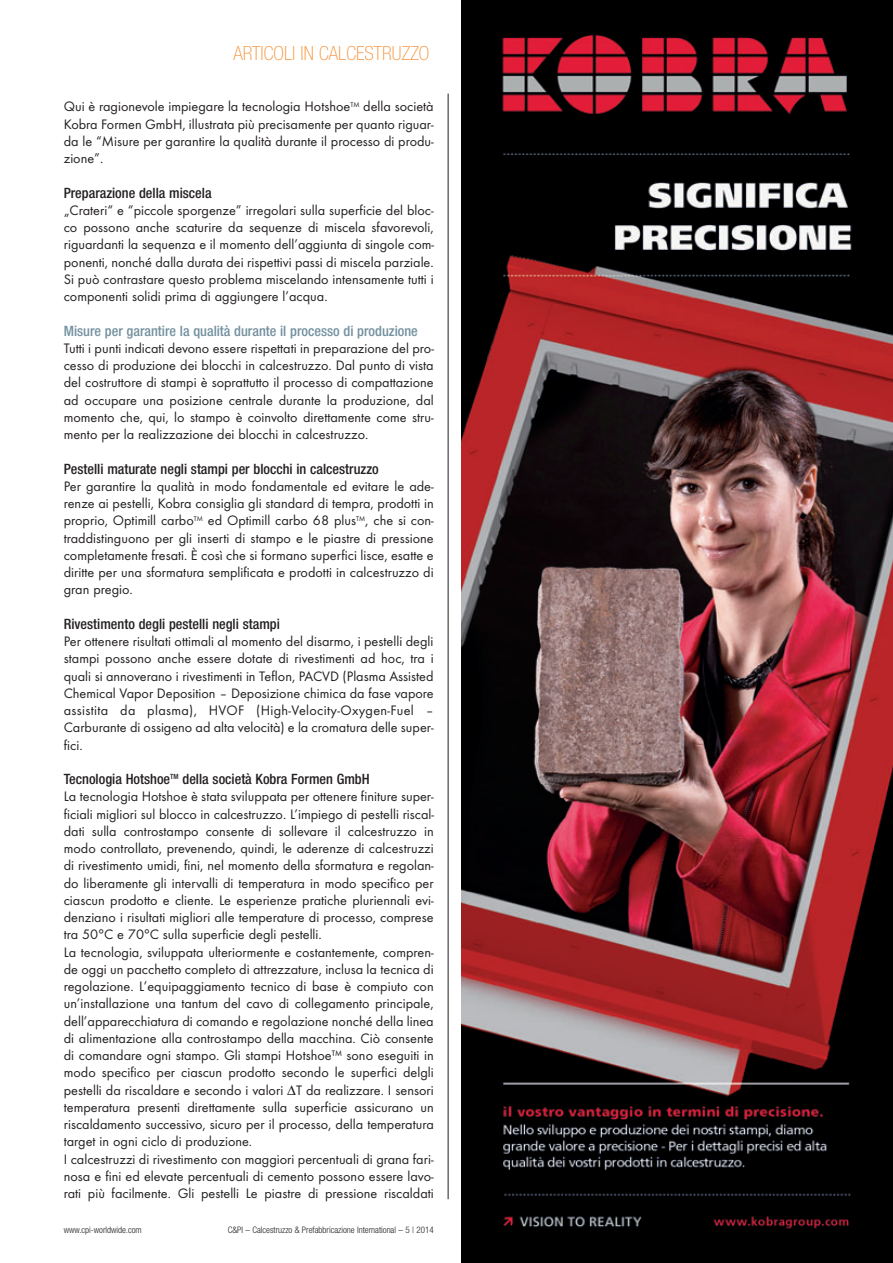
<style>
.page{position:relative;width:893px;height:1263px;background:#fff}
.page>*{position:absolute;margin:0;border:0;box-sizing:border-box;transform-origin:0 0}
.t1{font:100 condensed 19.5px "Helvetica Neue";color:#f69238}
.t2{font:14.25px/17.2px "Futura T";color:#231f20;text-align:justify}
.t3{font:500 condensed 14.25px "Helvetica Neue";color:#231f20}
.t4{font:500 condensed 14.25px "Helvetica Neue";color:#73909f}
.t5{font:300 condensed 9px "Helvetica Neue";color:#231f20}
</style>
<div class="page">
<img style="left:462px;top:0;width:431px;height:1263px">
<hr style="left:448px;top:94px;width:1px;height:1105px;background:#231f20">
<h1 class="t1" style="left:234px;top:42px;width:197px">ARTICOLI IN CALCESTRUZZO</h1>
<p class="t2" style="left:64px;top:98px;width:371px">Qui è ragionevole impiegare la tecnologia Hotshoe<sup>TM</sup> della società Kobra Formen GmbH, illustrata più precisamente per quanto riguar&shy;da le “Misure per garantire la qualità durante il processo di produ&shy;zione”.</p>
<p class="t3" style="left:64px;top:184px;width:149px">Preparazione della miscela</p>
<p class="t2" style="left:64px;top:201px;width:372px">„Crateri“ e “piccole sporgenze” irregolari sulla superficie del bloc&shy;co possono anche scaturire da sequenze di miscela sfavorevoli, riguardanti la sequenza e il momento dell’aggiunta di singole com&shy;ponenti, nonché dalla durata dei rispettivi passi di miscela parziale.<br>Si può contrastare questo problema miscelando intensamente tutti i componenti solidi prima di aggiungere l’acqua.</p>
<p class="t4" style="left:64px;top:322px;width:356px">Misure per garantire la qualità durante il processo di produzione</p>
<p class="t2" style="left:64px;top:339px;width:372px">Tutti i punti indicati devono essere rispettati in preparazione del pro&shy;cesso di produzione dei blocchi in calcestruzzo. Dal punto di vista del costruttore di stampi è soprattutto il processo di compattazione ad occupare una posizione centrale durante la produzione, dal momento che, qui, lo stampo è coinvolto direttamente come stru&shy;mento per la realizzazione dei blocchi in calcestruzzo.</p>
<p class="t3" style="left:64px;top:460px;width:316px">Pestelli maturate negli stampi per blocchi in calcestruzzo</p>
<p class="t2" style="left:64px;top:477px;width:371px">Per garantire la qualità in modo fondamentale ed evitare le ade&shy;renze ai pestelli, Kobra consiglia gli standard di tempra, prodotti in proprio, Optimill carbo<sup>TM</sup> ed Optimill carbo 68 plus<sup>TM</sup>, che si con&shy;traddistinguono per gli inserti di stampo e le piastre di pressione completamente fresati. È così che si formano superfici lisce, esatte e diritte per una sformatura semplificata e prodotti in calcestruzzo di gran pregio.</p>
<p class="t3" style="left:64px;top:615px;width:218px">Rivestimento degli pestelli negli stampi</p>
<p class="t2" style="left:64px;top:633px;width:371px">Per ottenere risultati ottimali al momento del disarmo, i pestelli degli stampi possono anche essere dotate di rivestimenti ad hoc, tra i quali si annoverano i rivestimenti in Teflon, PACVD (Plasma Assisted Chemical Vapor Deposition – Deposizione chimica da fase vapore assistita da plasma), HVOF (High-Velocity-Oxygen-Fuel – Carburante di ossigeno ad alta velocità) e la cromatura delle super&shy;fici.</p>
<p class="t3" style="left:64px;top:770px;width:307px">Tecnologia Hotshoe<sup>TM</sup> della società Kobra Formen GmbH</p>
<p class="t2" style="left:64px;top:788px;width:372px;text-align:left">La tecnologia Hotshoe è stata sviluppata per ottenere finiture super&shy;ficiali migliori sul blocco in calcestruzzo. L’impiego di pestelli riscal&shy;dati sulla controstampo consente di sollevare il calcestruzzo in modo controllato, prevenendo, quindi, le aderenze di calcestruzzi di rivestimento umidi, fini, nel momento della sformatura e regolan&shy;do liberamente gli intervalli di temperatura in modo specifico per ciascun prodotto e cliente. Le esperienze pratiche pluriennali evi&shy;denziano i risultati migliori alle temperature di processo, comprese tra 50°C e 70°C sulla superficie degli pestelli.<br>La tecnologia, sviluppata ulteriormente e costantemente, compren&shy;de oggi un pacchetto completo di attrezzature, inclusa la tecnica di regolazione. L’equipaggiamento tecnico di base è compiuto con un’installazione una tantum del cavo di collegamento principale, dell’apparecchiatura di comando e regolazione nonché della linea di alimentazione alla controstampo della macchina. Ciò consente di comandare ogni stampo. Gli stampi Hotshoe™ sono eseguiti in modo specifico per ciascun prodotto secondo le superfici delgli pestelli da riscaldare e secondo i valori ∆T da realizzare. I sensori temperatura presenti direttamente sulla superficie assicurano un riscaldamento successivo, sicuro per il processo, della temperatura target in ogni ciclo di produzione.<br>I calcestruzzi di rivestimento con maggiori percentuali di grana fari&shy;nosa e fini ed elevate percentuali di cemento possono essere lavo&shy;rati più facilmente. Gli pestelli Le piastre di pressione riscaldati</p>
<p class="t5" style="left:64px;top:1224px;width:80px">www.cpi-worldwide.com</p>
<p class="t5" style="left:228px;top:1224px;width:207px">C&amp;PI – Calcestruzzo &amp; Prefabbricazione International – 5 | 2014</p>
</div>
